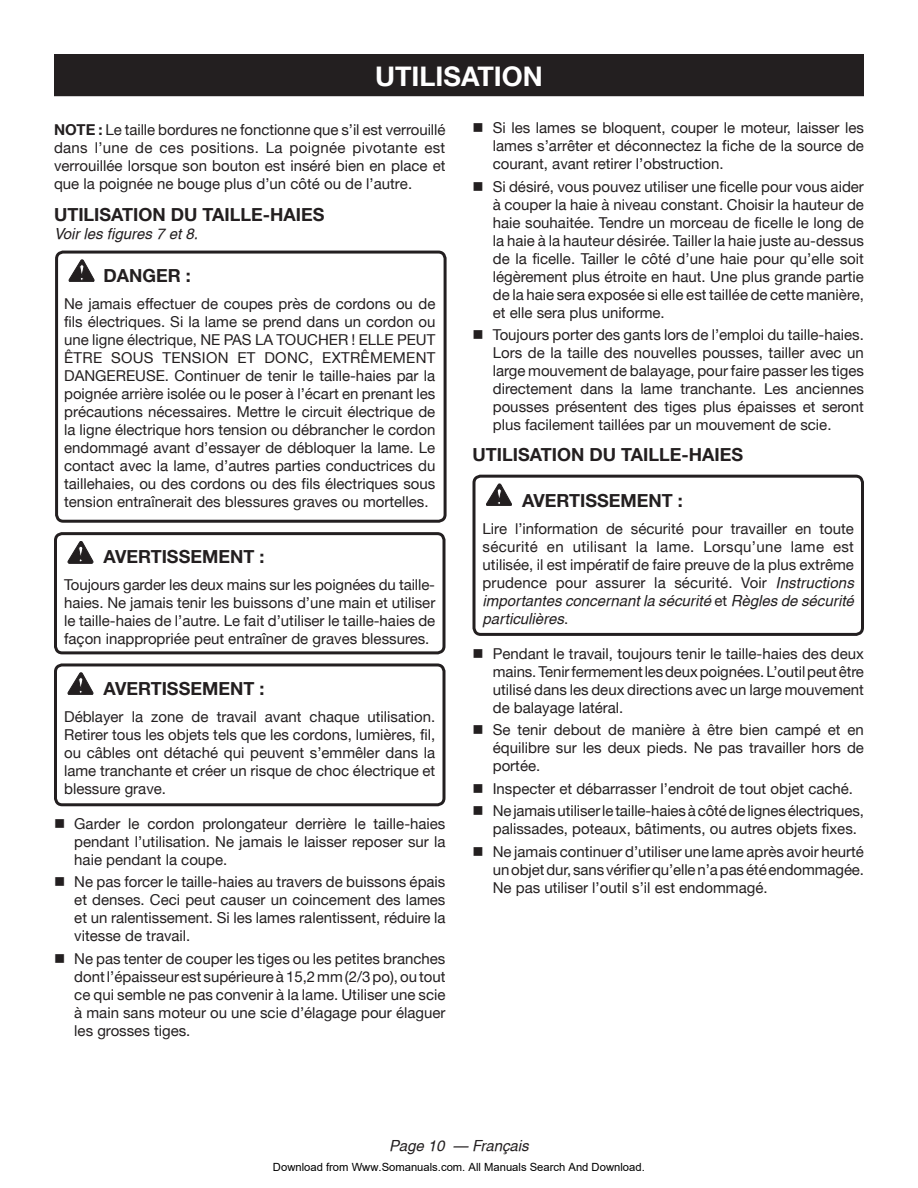
<style>
.page{position:relative;width:918px;height:1188px;background:#fff}
.page>*{position:absolute;margin:0;border:0;box-sizing:border-box;transform-origin:0 0}
.HEADING{font:700 27px "Helvetica Neue";color:#fff}
.Heading_2_w_no_space{font:700 18px "Helvetica Neue";color:#231f20}
.WARNING{font:700 18px "Helvetica Neue";color:#231f20}
.Heading_1{font:700 18px "Helvetica Neue";color:#231f20}
.Warning_Heading{font:700 18px "Helvetica Neue";color:#231f20}
.bullet{font:15px/18px "Helvetica Neue";color:#231f20;text-align:justify}
.Warning_Text{font:15px/18px "Helvetica Neue";color:#231f20;text-align:justify}
.Body_text{font:15px/18px "Helvetica Neue";color:#231f20;text-align:justify}
.See_figure{font:italic 15px "Helvetica";color:#231f20}
.t1{font:11.25px "Arial";color:#000}
.s1{font-weight:700}
.s2{font-family:"Helvetica";font-style:italic}
</style>
<div class="page">
<div style="left:472px;top:475px;width:392px;height:161px;border:3px solid #231f20;border-radius:7px"></div>
<svg style="left:486px;top:484px;width:26px;height:22px"></svg>
<div style="left:54px;top:663px;width:392px;height:143px;border:3px solid #231f20;border-radius:7px"></div>
<svg style="left:68px;top:673px;width:25px;height:22px"></svg>
<div style="left:55px;top:55px;width:808px;height:40px;background:#231f20"></div>
<div style="left:54px;top:54px;width:810px;height:42px;border:2px solid #231f20"></div>
<div style="left:54px;top:532px;width:392px;height:122px;border:3px solid #231f20;border-radius:7px"></div>
<svg style="left:68px;top:541px;width:25px;height:22px"></svg>
<div style="left:55px;top:251px;width:392px;height:272px;border:3px solid #231f20;border-radius:7px"></div>
<svg style="left:69px;top:260px;width:25px;height:22px"></svg>
<p class="HEADING" style="left:375px;top:59px;width:169px">UTILISATION</p>
<p class="Body_text" style="left:54px;top:120px;width:393px"><span class="s1">NOTE :</span> Le taille bordures ne fonctionne que s’il est verrouillé dans l’une de ces positions. La poignée pivotante est verrouillée lorsque son bouton est inséré bien en place et que la poignée ne bouge plus d’un côté ou de l’autre.</p>
<p class="Heading_2_w_no_space" style="left:54px;top:203px;width:272px">UTILISATION DU TAILLE-HAIES</p>
<p class="See_figure" style="left:54px;top:225px;width:145px">Voir les figures 7 et 8.</p>
<p class="Warning_Heading" style="left:104px;top:265px;width:89px">DANGER :</p>
<p class="Warning_Text" style="left:64px;top:295px;width:373px">Ne jamais effectuer de coupes près de cordons ou de fils électriques. Si la lame se prend dans un cordon ou une ligne électrique, NE PAS LA TOUCHER ! ELLE PEUT ÊTRE SOUS TENSION ET DONC, EXTRÊMEMENT DANGEREUSE. Continuer de tenir le taille-haies par la poignée arrière isolée ou le poser à l’écart en prenant les précautions nécessaires. Mettre le circuit électrique de la ligne électrique hors tension ou débrancher le cordon endommagé avant d’essayer de débloquer la lame. Le contact avec la lame, d’autres parties conductrices du taillehaies, ou des cordons ou des fils électriques sous tension entraînerait des blessures graves ou mortelles.</p>
<p class="WARNING" style="left:104px;top:545px;width:162px">AVERTISSEMENT :</p>
<p class="Warning_Text" style="left:64px;top:575px;width:373px">Toujours garder les deux mains sur les poignées du taille&shy;haies. Ne jamais tenir les buissons d’une main et utiliser le taille-haies de l’autre. Le fait d’utiliser le taille-haies de façon inappropriée peut entraîner de graves blessures.</p>
<p class="WARNING" style="left:104px;top:677px;width:162px">AVERTISSEMENT :</p>
<p class="Warning_Text" style="left:64px;top:707px;width:373px">Déblayer la zone de travail avant chaque utilisation.<br>Retirer tous les objets tels que les cordons, lumières, fil, ou câbles ont détaché qui peuvent s’emmêler dans la lame tranchante et créer un risque de choc électrique et blessure grave.</p>
<p class="bullet" style="left:74px;top:814px;width:373px;text-indent:-20px">■ Garder le cordon prolongateur derrière le taille-haies pendant l’utilisation. Ne jamais le laisser reposer sur la haie pendant la coupe.</p>
<p class="bullet" style="left:74px;top:873px;width:373px;text-indent:-20px">■ Ne pas forcer le taille-haies au travers de buissons épais et denses. Ceci peut causer un coincement des lames et un ralentissement. Si les lames ralentissent, réduire la vitesse de travail.</p>
<p class="bullet" style="left:74px;top:949px;width:373px;text-indent:-20px">■ Ne pas tenter de couper les tiges ou les petites branches dont l’épaisseur est supérieure à 15,2 mm (2/3 po), ou tout ce qui semble ne pas convenir à la lame. Utiliser une scie à main sans moteur ou une scie d’élagage pour élaguer les grosses tiges.</p>
<p class="bullet" style="left:493px;top:119px;width:373px;text-indent:-20px">■ Si les lames se bloquent, couper le moteur, laisser les lames s’arrêter et déconnectez la fiche de la source de courant, avant retirer l’obstruction.</p>
<p class="bullet" style="left:493px;top:177px;width:373px;text-indent:-20px">■ Si désiré, vous pouvez utiliser une ficelle pour vous aider à couper la haie à niveau constant. Choisir la hauteur de haie souhaitée. Tendre un morceau de ficelle le long de la haie à la hauteur désirée. Tailler la haie juste au-dessus de la ficelle. Tailler le côté d’une haie pour qu’elle soit légèrement plus étroite en haut. Une plus grande partie de la haie sera exposée si elle est taillée de cette manière, et elle sera plus uniforme.</p>
<p class="bullet" style="left:493px;top:326px;width:373px;text-indent:-20px">■ Toujours porter des gants lors de l’emploi du taille-haies.<br>Lors de la taille des nouvelles pousses, tailler avec un large mouvement de balayage, pour faire passer les tiges directement dans la lame tranchante. Les anciennes pousses présentent des tiges plus épaisses et seront plus facilement taillées par un mouvement de scie.</p>
<p class="Heading_1" style="left:472px;top:443px;width:272px">UTILISATION DU TAILLE-HAIES</p>
<p class="Heading_2_w_no_space" style="left:522px;top:489px;width:162px">AVERTISSEMENT :</p>
<p class="Warning_Text" style="left:483px;top:519px;width:373px">Lire l’information de sécurité pour travailler en toute sécurité en utilisant la lame. Lorsqu’une lame est utilisée, il est impératif de faire preuve de la plus extrême prudence pour assurer la sécurité. Voir <span class="s2">Instructions importantes concernant la sécurité</span> et <span class="s2">Règles de sécurité particulières</span>.</p>
<p class="bullet" style="left:493px;top:644px;width:373px;text-indent:-20px">■ Pendant le travail, toujours tenir le taille-haies des deux mains. Tenir fermement les deux poignées. L’outil peut être utilisé dans les deux directions avec un large mouvement de balayage latéral.</p>
<p class="bullet" style="left:493px;top:721px;width:373px;text-indent:-20px">■ Se tenir debout de manière à être bien campé et en équilibre sur les deux pieds. Ne pas travailler hors de portée.</p>
<p class="bullet" style="left:472px;top:779px;width:382px">■ Inspecter et débarrasser l’endroit de tout objet caché.</p>
<p class="bullet" style="left:493px;top:802px;width:373px;text-indent:-20px">■ Ne jamais utiliser le taille-haies à côté de lignes électriques, palissades, poteaux, bâtiments, ou autres objets fixes.</p>
<p class="bullet" style="left:493px;top:842px;width:373px;text-indent:-20px">■ Ne jamais continuer d’utiliser une lame après avoir heurté un objet dur, sans vérifier qu’elle n’a pas été endommagée.<br>Ne pas utiliser l’outil s’il est endommagé.</p>
<p class="See_figure" style="left:389px;top:1137px;width:141px">Page 10 — Français</p>
<p class="t1" style="left:273px;top:1160px;width:373px">Download from Www.Somanuals.com. All Manuals Search And Download.</p>
</div>
